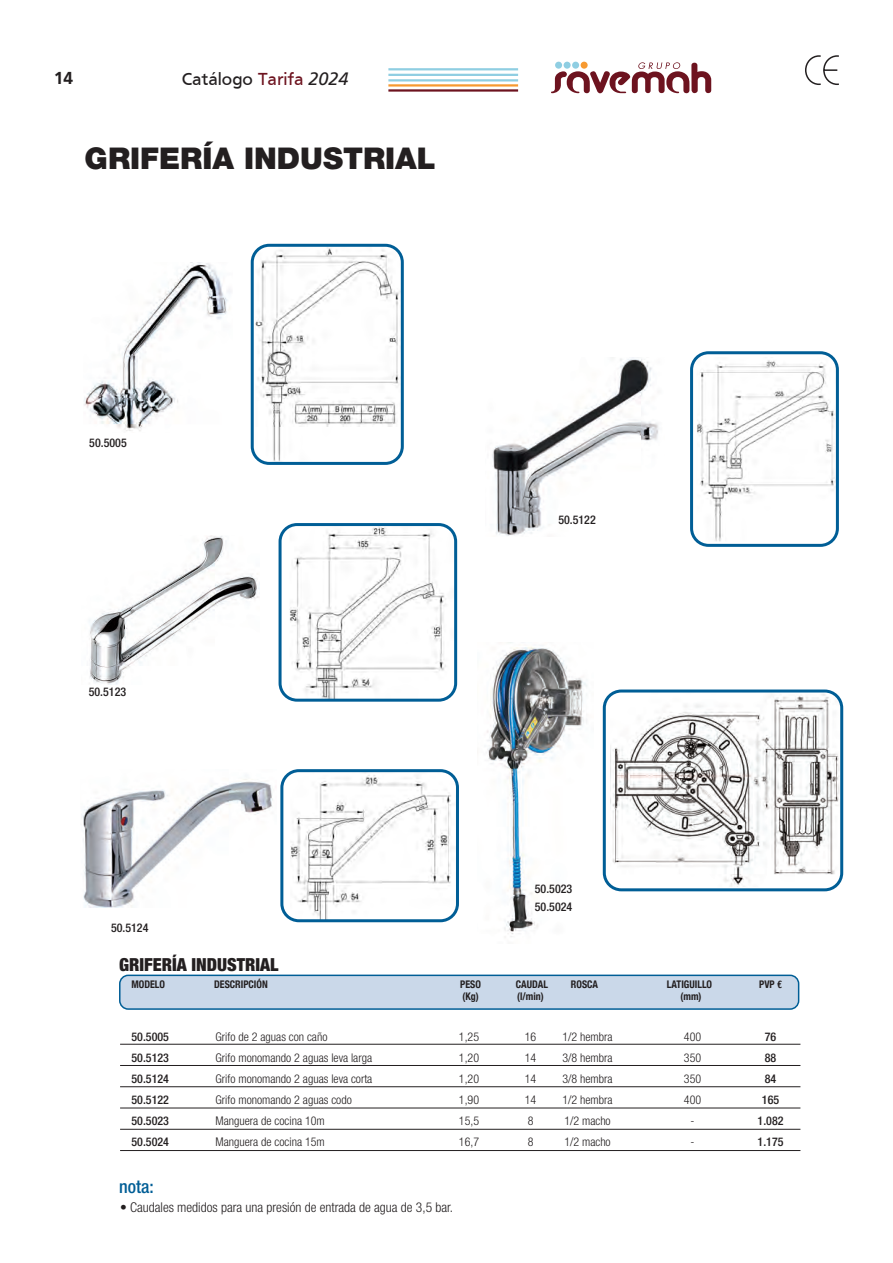
<style>
.page{position:relative;width:893px;height:1263px;background:#fff}
.page>*{position:absolute;margin:0;border:0;box-sizing:border-box;transform-origin:0 0}
.t1{font:900 30px "Helvetica Neue LT Pro";color:#231f20}
.t2{font:18px "Frutiger";color:#231f20}
.t3{font:900 condensed 18px "Helvetica Neue LT Pro";color:#231f20}
.t4{font:500 condensed 18px "Helvetica Neue LT Pro";color:#005e96}
.t5{font:700 18px "Frutiger";color:#231f20}
.t6{font:300 condensed 13.5px "Helvetica Neue LT Pro";color:#231f20}
.t7{font:300 condensed 12px "Helvetica Neue LT Pro";color:#231f20}
.t8{font:500 condensed 12px "Helvetica Neue LT Pro";color:#231f20}
.t9{font:700 condensed 10.5px "Helvetica Neue";color:#231f20;scale:.95 1}
.s1{color:#6d131f}
.s2{font-family:"Frutiger LT Std";font-style:italic}
</style>
<div class="page">
<svg style="left:551px;top:62px;width:160px;height:31px"></svg>
<hr style="left:388px;top:68px;width:130px;height:2px;background:#8fcee2">
<hr style="left:388px;top:74px;width:130px;height:2px;background:#8fcee2">
<hr style="left:388px;top:79px;width:130px;height:2px;background:#8fcee2">
<hr style="left:388px;top:84px;width:130px;height:3px;background:#f79a31">
<hr style="left:388px;top:89px;width:130px;height:3px;background:#6d131f">
<svg style="left:805px;top:55px;width:34px;height:30px"></svg>
<img style="left:84px;top:262px;width:147px;height:169px">
<img style="left:255px;top:245px;width:145px;height:216px">
<div style="left:251px;top:244px;width:153px;height:221px;border:3px solid #005e96;border-radius:17px"></div>
<img style="left:492px;top:358px;width:167px;height:178px">
<img style="left:697px;top:357px;width:138px;height:186px">
<div style="left:690px;top:351px;width:149px;height:196px;border:3px solid #005e96;border-radius:17px"></div>
<img style="left:89px;top:535px;width:171px;height:149px">
<img style="left:290px;top:527px;width:163px;height:171px">
<div style="left:279px;top:523px;width:178px;height:179px;border:3px solid #005e96;border-radius:17px"></div>
<img style="left:81px;top:779px;width:192px;height:129px">
<img style="left:290px;top:773px;width:165px;height:145px">
<div style="left:280px;top:769px;width:179px;height:153px;border:3px solid #005e96;border-radius:17px"></div>
<img style="left:487px;top:642px;width:100px;height:295px">
<div style="left:120px;top:975px;width:679px;height:34px;background:#cad8e9;border-radius:9px"></div>
<div style="left:119px;top:974px;width:680px;height:36px;border:2px solid #005e96;border-radius:9px"></div>
<hr style="left:120px;top:1044px;width:680px;height:1px;background:#231f20">
<hr style="left:120px;top:1065px;width:680px;height:1px;background:#231f20">
<hr style="left:120px;top:1086px;width:680px;height:1px;background:#231f20">
<hr style="left:120px;top:1107px;width:680px;height:1px;background:#231f20">
<hr style="left:120px;top:1129px;width:680px;height:1px;background:#231f20">
<hr style="left:120px;top:1150px;width:680px;height:1px;background:#231f20">
<img style="left:610px;top:693px;width:232px;height:194px">
<div style="left:603px;top:689px;width:240px;height:202px;border:3px solid #005e96;border-radius:17px"></div>
<h2 class="t5" style="left:54px;top:68px;width:21px">14</h2>
<h2 class="t2" style="left:182px;top:68px;width:168px">Catálogo <span class="s1">Tarifa</span> <span class="s2">2024</span></h2>
<p class="t1" style="left:85px;top:141px;width:353px">GRIFERÍA INDUSTRIAL</p>
<p class="t8" style="left:89px;top:436px;width:39px">50.5005</p>
<p class="t8" style="left:89px;top:684px;width:39px">50.5123</p>
<p class="t8" style="left:111px;top:921px;width:39px">50.5124</p>
<p class="t3" style="left:119px;top:953px;width:161px">GRIFERÍA INDUSTRIAL</p>
<p class="t8" style="left:558px;top:512px;width:39px">50.5122</p>
<p class="t8" style="left:535px;top:881px;width:39px">50.5023</p>
<p class="t8" style="left:535px;top:899px;width:39px">50.5024</p>
<p class="t9" style="left:132px;top:975px;width:37px">MODELO</p>
<p class="t9" style="left:214px;top:975px;width:58px">DESCRIPCIÓN</p>
<p class="t9" style="left:460px;top:975px;width:23px">PESO</p>
<p class="t9" style="left:516px;top:975px;width:35px">CAUDAL</p>
<p class="t9" style="left:571px;top:975px;width:30px">ROSCA</p>
<p class="t9" style="left:667px;top:975px;width:49px">LATIGUILLO</p>
<p class="t9" style="left:759px;top:975px;width:25px">PVP €</p>
<p class="t9" style="left:462px;top:988px;width:19px">(Kg)</p>
<p class="t9" style="left:517px;top:988px;width:29px">(l/min)</p>
<p class="t9" style="left:680px;top:988px;width:24px">(mm)</p>
<p class="t8" style="left:132px;top:1029px;width:39px">50.5005</p>
<p class="t7" style="left:216px;top:1029px;width:113px">Grifo de 2 aguas con caño</p>
<p class="t7" style="left:459px;top:1029px;width:22px">1,25</p>
<p class="t7" style="left:525px;top:1029px;width:13px">16</p>
<p class="t7" style="left:562px;top:1029px;width:52px">1/2 hembra</p>
<p class="t7" style="left:684px;top:1029px;width:19px">400</p>
<p class="t8" style="left:765px;top:1029px;width:13px">76</p>
<p class="t8" style="left:132px;top:1050px;width:39px">50.5123</p>
<p class="t7" style="left:216px;top:1050px;width:158px">Grifo monomando 2 aguas leva larga</p>
<p class="t7" style="left:459px;top:1050px;width:22px">1,20</p>
<p class="t7" style="left:525px;top:1050px;width:13px">14</p>
<p class="t7" style="left:562px;top:1050px;width:52px">3/8 hembra</p>
<p class="t7" style="left:684px;top:1050px;width:19px">350</p>
<p class="t8" style="left:765px;top:1050px;width:13px">88</p>
<p class="t8" style="left:132px;top:1071px;width:39px">50.5124</p>
<p class="t7" style="left:216px;top:1071px;width:158px">Grifo monomando 2 aguas leva corta</p>
<p class="t7" style="left:459px;top:1071px;width:22px">1,20</p>
<p class="t7" style="left:525px;top:1071px;width:13px">14</p>
<p class="t7" style="left:562px;top:1071px;width:52px">3/8 hembra</p>
<p class="t7" style="left:684px;top:1071px;width:19px">350</p>
<p class="t8" style="left:765px;top:1071px;width:13px">84</p>
<p class="t8" style="left:132px;top:1092px;width:39px">50.5122</p>
<p class="t7" style="left:216px;top:1092px;width:138px">Grifo monomando 2 aguas codo</p>
<p class="t7" style="left:459px;top:1092px;width:22px">1,90</p>
<p class="t7" style="left:525px;top:1092px;width:13px">14</p>
<p class="t7" style="left:562px;top:1092px;width:52px">1/2 hembra</p>
<p class="t7" style="left:684px;top:1092px;width:19px">400</p>
<p class="t8" style="left:762px;top:1092px;width:19px">165</p>
<p class="t8" style="left:132px;top:1113px;width:39px">50.5023</p>
<p class="t7" style="left:216px;top:1113px;width:111px">Manguera de cocina 10m</p>
<p class="t7" style="left:459px;top:1113px;width:22px">15,5</p>
<p class="t7" style="left:528px;top:1113px;width:7px">8</p>
<p class="t7" style="left:564px;top:1113px;width:48px">1/2 macho</p>
<p class="t7" style="left:691px;top:1113px;width:5px">-</p>
<p class="t8" style="left:758px;top:1113px;width:27px">1.082</p>
<p class="t8" style="left:132px;top:1134px;width:39px">50.5024</p>
<p class="t7" style="left:216px;top:1134px;width:111px">Manguera de cocina 15m</p>
<p class="t7" style="left:459px;top:1134px;width:22px">16,7</p>
<p class="t7" style="left:528px;top:1134px;width:7px">8</p>
<p class="t7" style="left:564px;top:1134px;width:48px">1/2 macho</p>
<p class="t7" style="left:691px;top:1134px;width:5px">-</p>
<p class="t8" style="left:758px;top:1134px;width:27px">1.175</p>
<p class="t4" style="left:119px;top:1176px;width:36px">nota:</p>
<p class="t6" style="left:120px;top:1199px;width:335px">• Caudales medidos para una presión de entrada de agua de 3,5 bar.</p>
</div>
